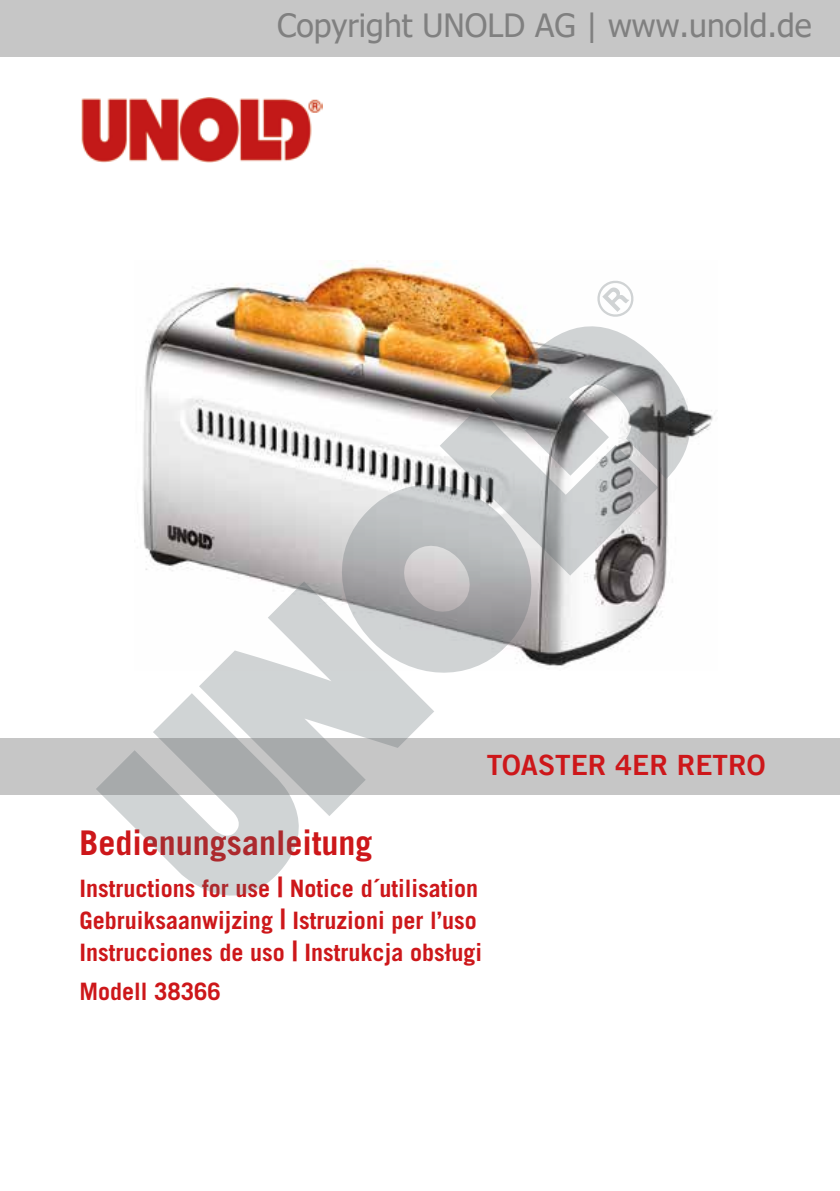
<style>
.page{position:relative;width:840px;height:1191px;background:#fff}
.page>*{position:absolute;margin:0;border:0;box-sizing:border-box;transform-origin:0 0}
.t1{font:700 34px "Trade Gothic LT Com";color:#cd171a}
.t2{font:32px "Tahoma";color:#808080}
.t3{font:28px "Trade Gothic LT Com Bd 2";color:#cd171a}
.t4{font:700 24px/32px "Trade Gothic LT Com";color:#cd171a}
.s1{font-size:28px}
</style>
<div class="page">
<div style="left:0;top:738px;width:839px;height:57px;background:#c6c6c6"></div>
<img style="left:81px;top:97px;width:241px;height:65px">
<div style="left:0;top:0;width:839px;height:57px;background:#c6c6c6"></div>
<img style="left:142px;top:261px;width:526px;height:402px">
<svg style="left:490px;top:294px;width:225px;height:231px"></svg>
<svg style="left:439px;top:357px;width:219px;height:219px;background:#ada7a1"></svg>
<svg style="left:304px;top:447px;width:264px;height:226px;background:#c1c1c2"></svg>
<svg style="left:199px;top:581px;width:235px;height:235px"></svg>
<svg style="left:96px;top:690px;width:231px;height:206px"></svg>
<svg style="left:589px;top:273px;width:51px;height:51px"></svg>
<h2 class="t2" style="left:277px;top:4px;width:535px">Copyright UNOLD AG | www.unold.de</h2>
<p class="t3" style="left:486px;top:748px;width:280px">TOASTER 4ER RETRO</p>
<h1 class="t1" style="left:79px;top:822px;width:294px">Bedienungsanleitung</h1>
<p class="t4" style="left:79px;top:872px;width:404px">Instructions for use <span class="s1">|</span> Notice d´utilisation<br>Gebruiksaanwijzing <span class="s1">|</span> Istruzioni per l’uso<br>Instrucciones de uso <span class="s1">|</span> Instrukcja obsługi</p>
<p class="t4" style="left:79px;top:975px;width:143px">Modell 38366</p>
</div>
